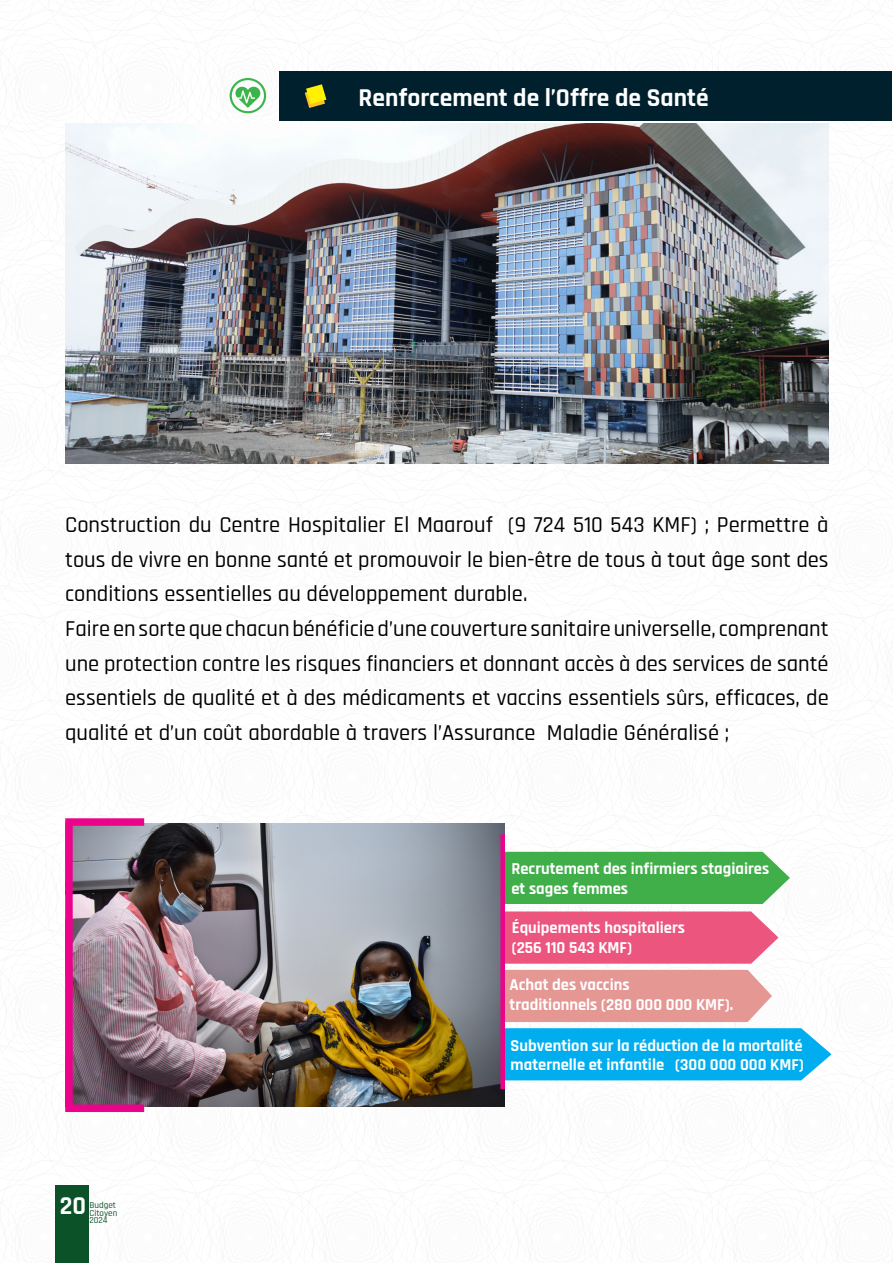
<style>
.page{position:relative;width:893px;height:1263px;background:#fff}
.page>*{position:absolute;margin:0;border:0;box-sizing:border-box;transform-origin:0 0}
.t1{font:700 25.5px "Rajdhani";color:#fff}
.t2{font:500 22.5px/34.5px "Rajdhani";color:#000;text-align:justify}
.t3{font:700 16.5px/19.8px "Rajdhani";color:#fff}
.t4{font:500 9px/7.8px "Rajdhani";color:#0c5229}
</style>
<div class="page">
<hr style="left:892px;top:0;width:1px;height:1263px;background:#bfbfbf">
<div style="left:55px;top:1185px;width:34px;height:78px;background:#0c5229"></div>
<svg style="left:505px;top:911px;width:273px;height:53px;background:#ed5e85"></svg>
<div style="left:505px;top:852px;width:285px;height:52px;background:#40ae49"></div>
<div style="left:505px;top:970px;width:267px;height:52px;background:#e59794"></div>
<div style="left:505px;top:1028px;width:326px;height:52px;background:#00aeef"></div>
<div style="left:279px;top:72px;width:613px;height:49px;background:#00202d"></div>
<img style="left:74px;top:824px;width:431px;height:282px">
<svg style="left:305px;top:84px;width:21px;height:24px"></svg>
<img style="left:65px;top:124px;width:764px;height:340px">
<svg style="left:230px;top:78px;width:36px;height:35px"></svg>
<div style="left:500px;top:834px;width:5px;height:255px;background:#ed028c"></div>
<div style="left:65px;top:818px;width:83px;height:294px;border:8px solid #ed028c"></div>
<p class="t1" style="left:358px;top:82px;width:352px">Renforcement de l’Offre de Santé</p>
<p class="t2" style="left:65px;top:509px;width:765px">Construction du Centre Hospitalier El Maarouf (9 724 510 543 KMF) ; Permettre à tous de vivre en bonne santé et promouvoir le bien-être de tous à tout âge sont des conditions essentielles au développement durable.</p>
<p class="t2" style="left:65px;top:612px;width:765px">Faire en sorte que chacun bénéficie d’une couverture sanitaire universelle, comprenant une protection contre les risques financiers et donnant accès à des services de santé essentiels de qualité et à des médicaments et vaccins essentiels sûrs, efficaces, de qualité et d’un coût abordable à travers l’Assurance Maladie Généralisé ;</p>
<p class="t3" style="left:511px;top:859px;width:259px">Recrutement des infirmiers stagiaires et sages femmes</p>
<p class="t3" style="left:512px;top:918px;width:175px">Équipements hospitaliers</p>
<p class="t3" style="left:512px;top:938px;width:122px">(256 110 543 KMF)</p>
<p class="t1" style="left:60px;top:1190px;width:28px">20</p>
<p class="t4" style="left:90px;top:1201px;width:29px">Budget<br>Citoyen<br>2024</p>
<p class="t3" style="left:510px;top:976px;width:122px">Achat des vaccins</p>
<p class="t3" style="left:510px;top:995px;width:225px">traditionnels (280 000 000 KMF).</p>
<p class="t3" style="left:511px;top:1036px;width:293px">Subvention sur la réduction de la mortalité</p>
<p class="t3" style="left:511px;top:1056px;width:295px">maternelle et infantile (300 000 000 KMF)</p>
</div>
